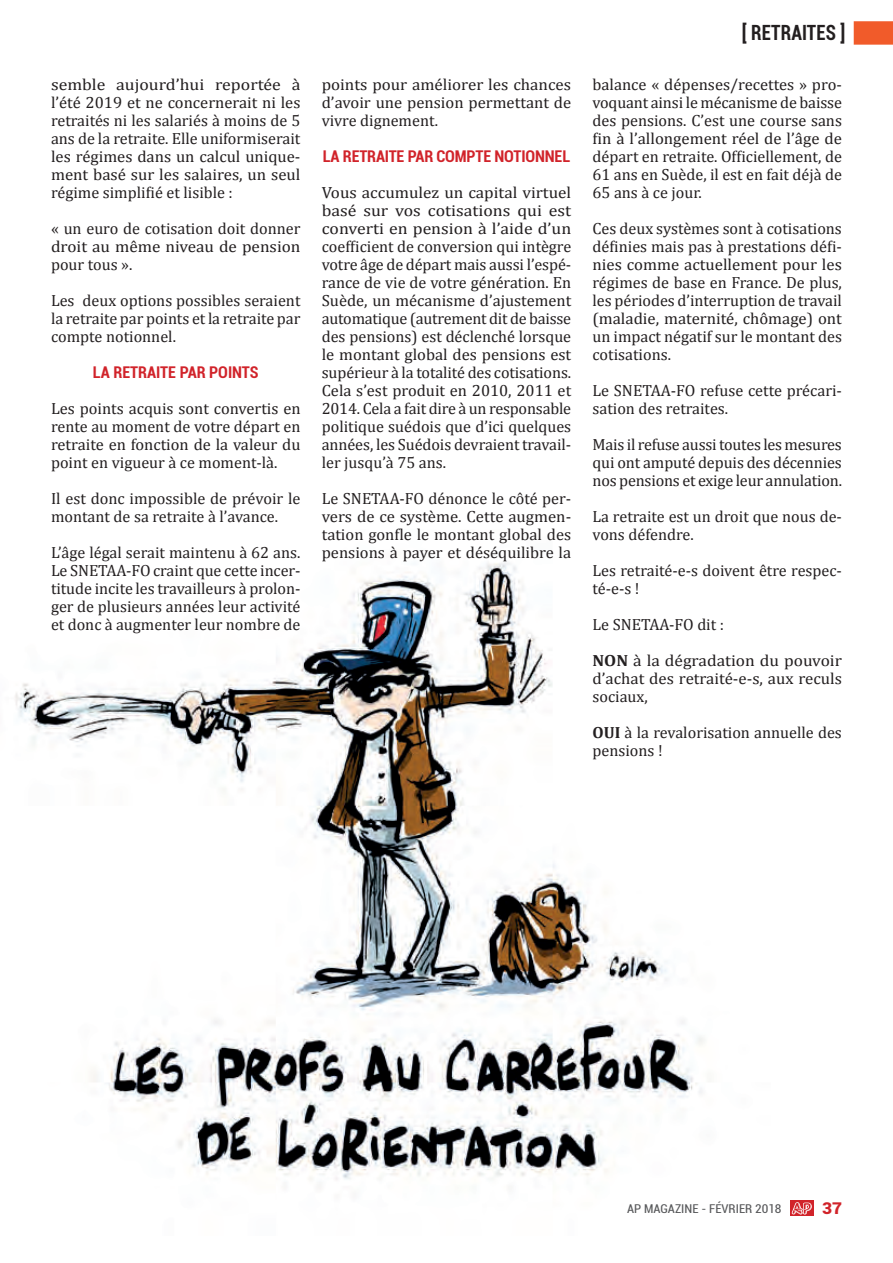
<style>
.page{position:relative;width:893px;height:1263px;background:#fff}
.page>*{position:absolute;margin:0;border:0;box-sizing:border-box;transform-origin:0 0}
.t1{font:700 condensed 21px "Roboto";letter-spacing:.01em;color:#231f20;scale:.9 1}
.t2{font:16.2px/18px "Cambria";color:#231f20;text-align:justify}
.t3{font:16.2px/18px "Cambria";color:#231f20;text-align:justify;scale:1.06 1}
.t4{font:16.2px/18px "Cambria";color:#231f20;text-align:justify;scale:1.1 1}
.t5{font:16.2px/18px "Cambria";color:#231f20;text-align:justify;scale:1.05 1}
.t6{font:16.2px/18px "Cambria";color:#231f20;text-align:justify;scale:1.07 1}
.t7{font:700 condensed 16.2px "Roboto";letter-spacing:-.01em;color:#d1232a}
.t8{font:900 16.2px "Roboto";color:#d1232a;scale:1.06 1}
.t9{font:condensed 12.15px "Roboto";color:#57585a;scale:1.06 1}
.s1{font-weight:700}
</style>
<div class="page">
<img style="left:15px;top:562px;width:689px;height:618px">
<svg style="left:790px;top:1201px;width:23px;height:15px"></svg>
<svg style="left:792px;top:1202px;width:20px;height:12px"></svg>
<svg style="left:854px;top:21px;width:39px;height:24px"></svg>
<p class="t4" style="left:51px;top:75px;width:228px">semble aujourd’hui reportée à l’été 2019 et ne concernerait ni les retraités ni les salariés à moins de 5 ans de la retraite. Elle uniformiserait les régimes dans un calcul unique&shy;ment basé sur les salaires, un seul régime simplifié et lisible :</p>
<p class="t2" style="left:51px;top:219px;width:251px">« un euro de cotisation doit donner droit au même niveau de pension pour tous ».</p>
<p class="t2" style="left:51px;top:291px;width:251px">Les deux options possibles seraient la retraite par points et la retraite par compte notionnel.</p>
<p class="t7" style="left:93px;top:361px;width:167px">LA RETRAITE PAR POINTS</p>
<p class="t2" style="left:51px;top:399px;width:251px">Les points acquis sont convertis en rente au moment de votre départ en retraite en fonction de la valeur du point en vigueur à ce moment-là.</p>
<p class="t2" style="left:51px;top:489px;width:251px">Il est donc impossible de prévoir le montant de sa retraite à l’avance.</p>
<p class="t2" style="left:51px;top:543px;width:251px">L’âge légal serait maintenu à 62 ans.<br>Le SNETAA-FO craint que cette incer&shy;titude incite les travailleurs à prolon&shy;ger de plusieurs années leur activité et donc à augmenter leur nombre de</p>
<p class="t5" style="left:322px;top:75px;width:239px">points pour améliorer les chances d’avoir une pension permettant de vivre dignement.</p>
<p class="t7" style="left:323px;top:145px;width:249px">LA RETRAITE PAR COMPTE NOTIONNEL</p>
<p class="t3" style="left:322px;top:183px;width:237px">Vous accumulez un capital virtuel basé sur vos cotisations qui est converti en pension à l’aide d’un coefficient de conversion qui intègre votre âge de départ mais aussi l’espé&shy;rance de vie de votre génération. En Suède, un mécanisme d’ajustement automatique (autrement dit de baisse des pensions) est déclenché lorsque le montant global des pensions est supérieur à la totalité des cotisations.<br>Cela s’est produit en 2010, 2011 et 2014. Cela a fait dire à un responsable politique suédois que d’ici quelques années, les Suédois devraient travail&shy;ler jusqu’à 75 ans.</p>
<p class="t2" style="left:322px;top:489px;width:251px">Le SNETAA-FO dénonce le côté per&shy;vers de ce système. Cette augmen&shy;tation gonfle le montant global des pensions à payer et déséquilibre la</p>
<p class="t1" style="left:742px;top:17px;width:117px">[ RETRAITES ]</p>
<p class="t2" style="left:592px;top:75px;width:251px">balance « dépenses/recettes » pro&shy;voquant ainsi le mécanisme de baisse des pensions. C’est une course sans fin à l’allongement réel de l’âge de départ en retraite. Officiellement, de 61 ans en Suède, il est en fait déjà de 65 ans à ce jour.</p>
<p class="t2" style="left:592px;top:219px;width:251px">Ces deux systèmes sont à cotisations définies mais pas à prestations défi&shy;nies comme actuellement pour les régimes de base en France. De plus, les périodes d’interruption de travail (maladie, maternité, chômage) ont un impact négatif sur le montant des cotisations.</p>
<p class="t2" style="left:592px;top:381px;width:251px">Le SNETAA-FO refuse cette précari&shy;sation des retraites.</p>
<p class="t2" style="left:592px;top:435px;width:251px">Mais il refuse aussi toutes les mesures qui ont amputé depuis des décennies nos pensions et exige leur annulation.</p>
<p class="t2" style="left:592px;top:507px;width:251px">La retraite est un droit que nous de&shy;vons défendre.</p>
<p class="t2" style="left:592px;top:561px;width:251px">Les retraité-e-s doivent être respec&shy;té-e-s !</p>
<p class="t2" style="left:592px;top:615px;width:133px">Le SNETAA-FO dit :</p>
<p class="t6" style="left:592px;top:651px;width:235px"><span class="s1">NON</span> à la dégradation du pouvoir d’achat des retraité-e-s, aux reculs sociaux,</p>
<p class="t2" style="left:592px;top:723px;width:251px"><span class="s1">OUI</span> à la revalorisation annuelle des pensions !</p>
<p class="t9" style="left:627px;top:1201px;width:147px">AP MAGAZINE - FÉVRIER 2018</p>
<p class="t8" style="left:822px;top:1197px;width:20px">37</p>
</div>
